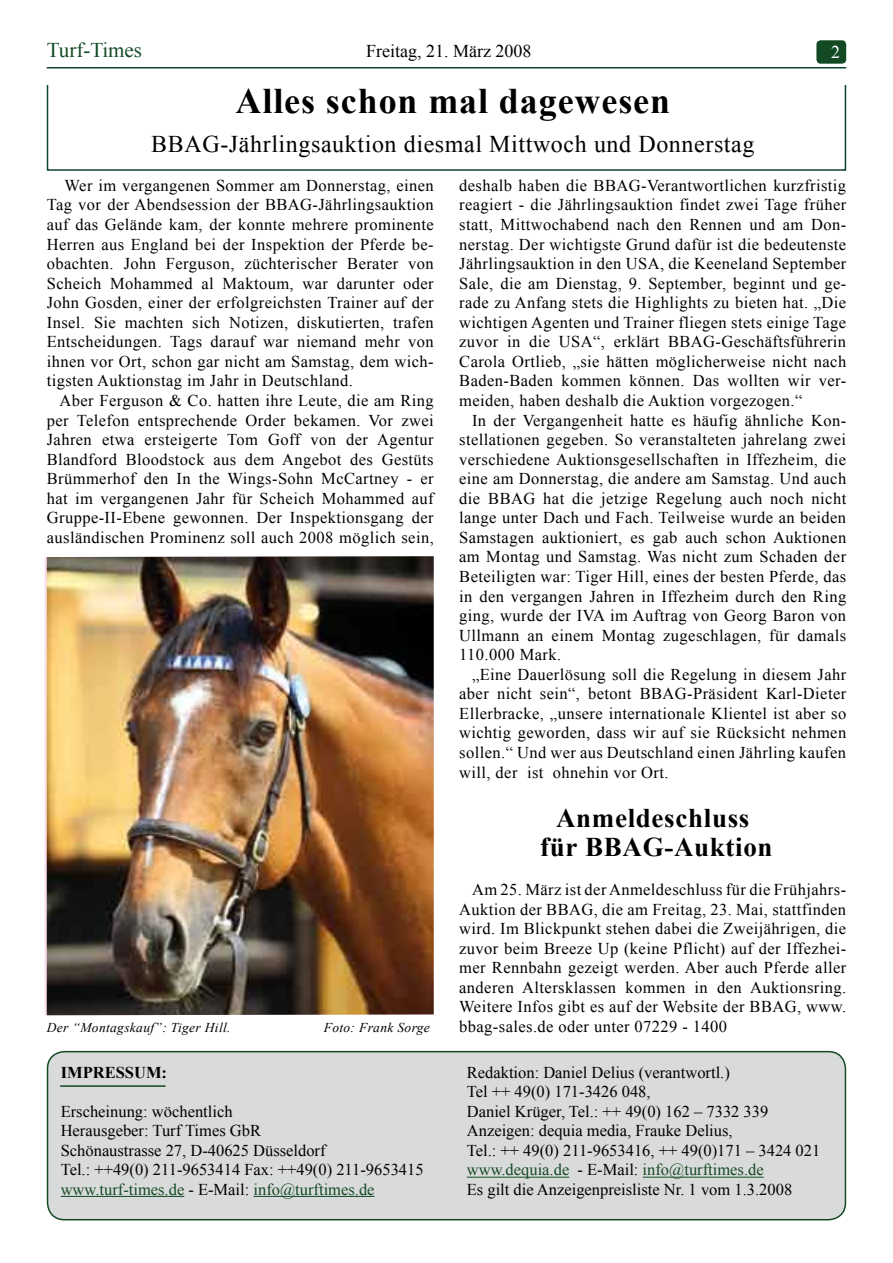
<style>
.page{position:relative;width:893px;height:1263px;background:#fff}
.page>*{position:absolute;margin:0;border:0;box-sizing:border-box;transform-origin:0 0}
.t1{font:700 36px "Times New Roman";letter-spacing:.025em;color:#000}
.t2{font:700 27px/29.4px "Times New Roman";letter-spacing:.025em;color:#000;text-align:center}
.t3{font:24px "Times New Roman";letter-spacing:.025em;color:#000}
.t4{font:21px "Times New Roman";color:#134a24}
.t5{font:18px "Times New Roman";color:#000}
.t6{font:18px "Times New Roman";color:#fff}
.t7{font:16.5px/19.5px "Times New Roman";color:#000;text-align:justify}
.t8{font:700 16.5px "Times New Roman";color:#000}
.t9{font:italic 13.5px "Times New Roman";letter-spacing:.025em;color:#000}
.s1{color:#134a24}
</style>
<div class="page">
<hr style="left:47px;top:67px;width:799px;height:1px;background:#0b4427">
<div style="left:816px;top:40px;width:30px;height:24px;background:#134a24;border-radius:4px"></div>
<img style="left:47px;top:556px;width:387px;height:459px">
<div style="left:47px;top:84px;width:799px;height:87px;border:2px solid #0b4427"></div>
<div style="left:48px;top:1052px;width:797px;height:168px;background:#d9dada;border-radius:17px"></div>
<div style="left:47px;top:1051px;width:799px;height:169px;border:2px solid #134a24;border-radius:17px"></div>
<hr style="left:61px;top:1196px;width:123px;height:1px;background:#134a24">
<hr style="left:253px;top:1196px;width:122px;height:1px;background:#134a24">
<hr style="left:467px;top:1177px;width:102px;height:1px;background:#134a24">
<hr style="left:643px;top:1177px;width:121px;height:1px;background:#134a24">
<hr style="left:60px;top:1085px;width:106px;height:2px;background:#134a24">
<p class="t4" style="left:47px;top:36px;width:97px">Turf-Times</p>
<p class="t5" style="left:366px;top:39px;width:167px">Freitag, 21. März 2008</p>
<p class="t6" style="left:831px;top:39px;width:10px">2</p>
<h1 class="t1" style="left:236px;top:76px;width:436px">Alles schon mal dagewesen</h1>
<h3 class="t3" style="left:151px;top:128px;width:605px">BBAG-Jährlingsauktion diesmal Mittwoch und Donnerstag</h3>
<p class="t7" style="left:47px;top:175px;width:389px;text-indent:18px">Wer im vergangenen Sommer am Donnerstag, einen Tag vor der Abendsession der BBAG-Jährlingsauktion auf das Gelände kam, der konnte mehrere prominente Herren aus England bei der Inspektion der Pferde be&shy;obachten. John Ferguson, züchterischer Berater von Scheich Mohammed al Maktoum, war darunter oder John Gosden, einer der erfolgreichsten Trainer auf der Insel. Sie machten sich Notizen, diskutierten, trafen Entscheidungen. Tags darauf war niemand mehr von ihnen vor Ort, schon gar nicht am Samstag, dem wich&shy;tigsten Auktionstag im Jahr in Deutschland.</p>
<p class="t7" style="left:47px;top:390px;width:388px;text-indent:13px">Aber Ferguson &amp; Co. hatten ihre Leute, die am Ring per Telefon entsprechende Order bekamen. Vor zwei Jahren etwa ersteigerte Tom Goff von der Agentur Blandford Bloodstock aus dem Angebot des Gestüts Brümmerhof den In the Wings-Sohn McCartney - er hat im vergangenen Jahr für Scheich Mohammed auf Gruppe-II-Ebene gewonnen. Der Inspektionsgang der ausländischen Prominenz soll auch 2008 möglich sein,</p>
<p class="t9" style="left:47px;top:1018px;width:185px">Der “Montagskauf”: Tiger Hill.</p>
<p class="t9" style="left:324px;top:1018px;width:108px">Foto: Frank Sorge</p>
<p class="t8" style="left:61px;top:1061px;width:108px">IMPRESSUM:</p>
<p class="t7" style="left:61px;top:1101px;width:364px;text-align:left">Erscheinung: wöchentlich<br>Herausgeber: Turf Times GbR<br>Schönaustrasse 27, D-40625 Düsseldorf<br>Tel.: ++49(0) 211-9653414 Fax: ++49(0) 211-9653415 <span class="s1">www.turf-times.de</span> - E-Mail: <span class="s1">info@turftimes.de</span></p>
<p class="t7" style="left:459px;top:175px;width:389px">deshalb haben die BBAG-Verantwortlichen kurzfristig reagiert - die Jährlingsauktion findet zwei Tage früher statt, Mittwochabend nach den Rennen und am Don&shy;nerstag. Der wichtigste Grund dafür ist die bedeutenste Jährlingsauktion in den USA, die Keeneland September Sale, die am Dienstag, 9. September, beginnt und ge&shy;rade zu Anfang stets die Highlights zu bieten hat. „Die wichtigen Agenten und Trainer fliegen stets einige Tage zuvor in die USA“, erklärt BBAG-Geschäftsführerin Carola Ortlieb, „sie hätten möglicherweise nicht nach Baden-Baden kommen können. Das wollten wir ver&shy;meiden, haben deshalb die Auktion vorgezogen.“</p>
<p class="t7" style="left:459px;top:410px;width:389px;text-indent:13px">In der Vergangenheit hatte es häufig ähnliche Kon&shy;stellationen gegeben. So veranstalteten jahrelang zwei verschiedene Auktionsgesellschaften in Iffezheim, die eine am Donnerstag, die andere am Samstag. Und auch die BBAG hat die jetzige Regelung auch noch nicht lange unter Dach und Fach. Teilweise wurde an beiden Samstagen auktioniert, es gab auch schon Auktionen am Montag und Samstag. Was nicht zum Schaden der Beteiligten war: Tiger Hill, eines der besten Pferde, das in den vergangen Jahren in Iffezheim durch den Ring ging, wurde der IVA im Auftrag von Georg Baron von Ullmann an einem Montag zugeschlagen, für damals 110.000 Mark.</p>
<p class="t7" style="left:459px;top:664px;width:388px;text-indent:13px">„Eine Dauerlösung soll die Regelung in diesem Jahr aber nicht sein“, betont BBAG-Präsident Karl-Dieter Ellerbracke, „unsere internationale Klientel ist aber so wichtig geworden, dass wir auf sie Rücksicht nehmen sollen.“ Und wer aus Deutschland einen Jährling kaufen will, der ist ohnehin vor Ort.</p>
<h2 class="t2" style="left:540px;top:802px;width:234px">Anmeldeschluss für BBAG-Auktion</h2>
<p class="t7" style="left:459px;top:880px;width:388px;text-indent:13px">Am 25. März ist der Anmeldeschluss für die Frühjahrs-Auktion der BBAG, die am Freitag, 23. Mai, stattfinden wird. Im Blickpunkt stehen dabei die Zweijährigen, die zuvor beim Breeze Up (keine Pflicht) auf der Iffezhei&shy;mer Rennbahn gezeigt werden. Aber auch Pferde aller anderen Altersklassen kommen in den Auktionsring.<br>Weitere Infos gibt es auf der Website der BBAG, www. bbag-sales.de oder unter 07229 - 1400</p>
<p class="t7" style="left:467px;top:1062px;width:355px;text-align:left">Redaktion: Daniel Delius (verantwortl.)<br>Tel ++ 49(0) 171-3426 048,<br>Daniel Krüger, Tel.: ++ 49(0) 162 – 7332 339<br>Anzeigen: dequia media, Frauke Delius,<br>Tel.: ++ 49(0) 211-9653416, ++ 49(0)171 – 3424 021 <span class="s1">www.dequia.de</span> - E-Mail: <span class="s1">info@turftimes.de<br></span>Es gilt die Anzeigenpreisliste Nr. 1 vom 1.3.2008</p>
</div>
